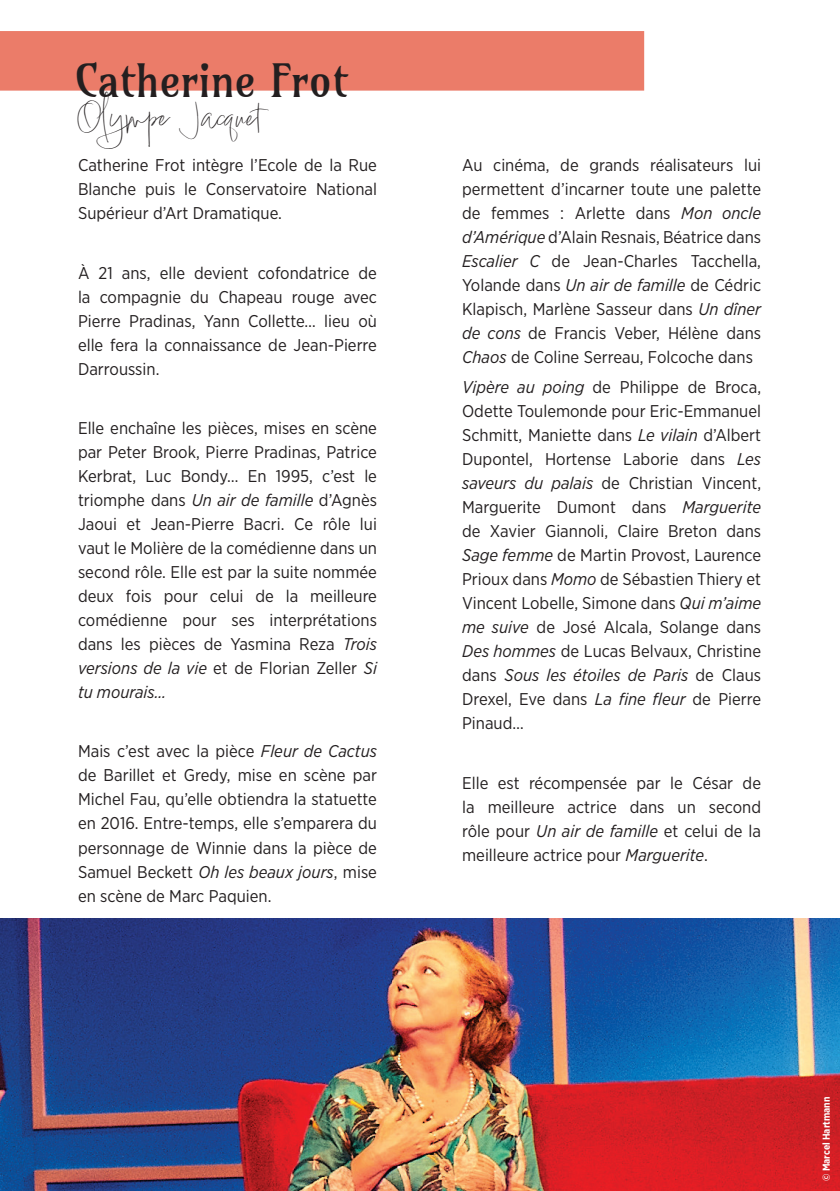
<style>
.page{position:relative;width:840px;height:1191px;background:#fff}
.page>*{position:absolute;margin:0;border:0;box-sizing:border-box;transform-origin:0 0}
.t1{font:44px "Amarante";color:#231f20}
.t2{font:40px "Lindsey Signature";color:#231f20}
.t3{font:17px/24px "Gotham Narrow";color:#231f20;text-align:justify}
.t4{font:700 10px "Gotham Narrow";color:#fff}
.s1{font-style:italic}
</style>
<div class="page">
<div style="left:0;top:31px;width:643px;height:60px;background:#eb7c69"></div>
<img style="left:0;top:919px;width:839px;height:272px">
<h1 class="t1" style="left:76px;top:53px;width:274px">Catherine Frot</h1>
<h2 class="t2" style="left:76px;top:92px;width:189px">Olympe Jacquet</h2>
<p class="t3" style="left:78px;top:153px;width:300px">Catherine Frot intègre l’Ecole de la Rue Blanche puis le Conservatoire National Supérieur d’Art Dramatique.</p>
<p class="t3" style="left:78px;top:260px;width:300px">À 21 ans, elle devient cofondatrice de la compagnie du Chapeau rouge avec Pierre Pradinas, Yann Collette… lieu où elle fera la connaissance de Jean-Pierre Darroussin.</p>
<p class="t3" style="left:78px;top:415px;width:300px">Elle enchaîne les pièces, mises en scène par Peter Brook, Pierre Pradinas, Patrice Kerbrat, Luc Bondy… En 1995, c’est le triomphe dans <span class="s1">Un air de famille</span> d’Agnès Jaoui et Jean-Pierre Bacri. Ce rôle lui vaut le Molière de la comédienne dans un second rôle. Elle est par la suite nommée deux fois pour celui de la meilleure comédienne pour ses interprétations dans les pièces de Yasmina Reza <span class="s1">Trois versions de la vie</span> et de Florian Zeller <span class="s1">Si tu mourais…</span></p>
<p class="t3" style="left:78px;top:739px;width:300px">Mais c’est avec la pièce <span class="s1">Fleur de Cactus </span>de Barillet et Gredy, mise en scène par Michel Fau, qu’elle obtiendra la statuette en 2016. Entre-temps, elle s’emparera du personnage de Winnie dans la pièce de Samuel Beckett <span class="s1">Oh les beaux jours</span>, mise en scène de Marc Paquien.</p>
<p class="t3" style="left:462px;top:153px;width:300px">Au cinéma, de grands réalisateurs lui permettent d’incarner toute une palette de femmes : Arlette dans <span class="s1">Mon oncle d’Amérique</span> d’Alain Resnais, Béatrice dans <span class="s1">Escalier C</span> de Jean-Charles Tacchella, Yolande dans <span class="s1">Un air de famille</span> de Cédric Klapisch, Marlène Sasseur dans <span class="s1">Un dîner de cons</span> de Francis Veber, Hélène dans <span class="s1">Chaos</span> de Coline Serreau, Folcoche dans</p>
<p class="t3" style="left:462px;top:375px;width:300px"><span class="s1">Vipère au poing</span> de Philippe de Broca, Odette Toulemonde pour Eric-Emmanuel Schmitt, Maniette dans <span class="s1">Le vilain</span> d’Albert Dupontel, Hortense Laborie dans <span class="s1">Les saveurs du palais</span> de Christian Vincent, Marguerite Dumont dans <span class="s1">Marguerite </span>de Xavier Giannoli, Claire Breton dans <span class="s1">Sage femme</span> de Martin Provost, Laurence Prioux dans <span class="s1">Momo</span> de Sébastien Thiery et Vincent Lobelle, Simone dans <span class="s1">Qui m’aime me suive</span> de José Alcala, Solange dans <span class="s1">Des hommes</span> de Lucas Belvaux, Christine dans <span class="s1">Sous les étoiles de Paris</span> de Claus Drexel, Eve dans <span class="s1">La fine fleur</span> de Pierre Pinaud…</p>
<p class="t3" style="left:462px;top:770px;width:300px">Elle est récompensée par le César de la meilleure actrice dans un second rôle pour <span class="s1">Un air de famille</span> et celui de la meilleure actrice pour <span class="s1">Marguerite</span>.</p>
<p class="t4" style="left:819px;top:1181px;width:86px;rotate:-90deg">© Marcel Hartmann</p>
<p class="t4" style="left:819px;top:1171px;width:40px;rotate:-90deg">Ars Lyric</p>
</div>
